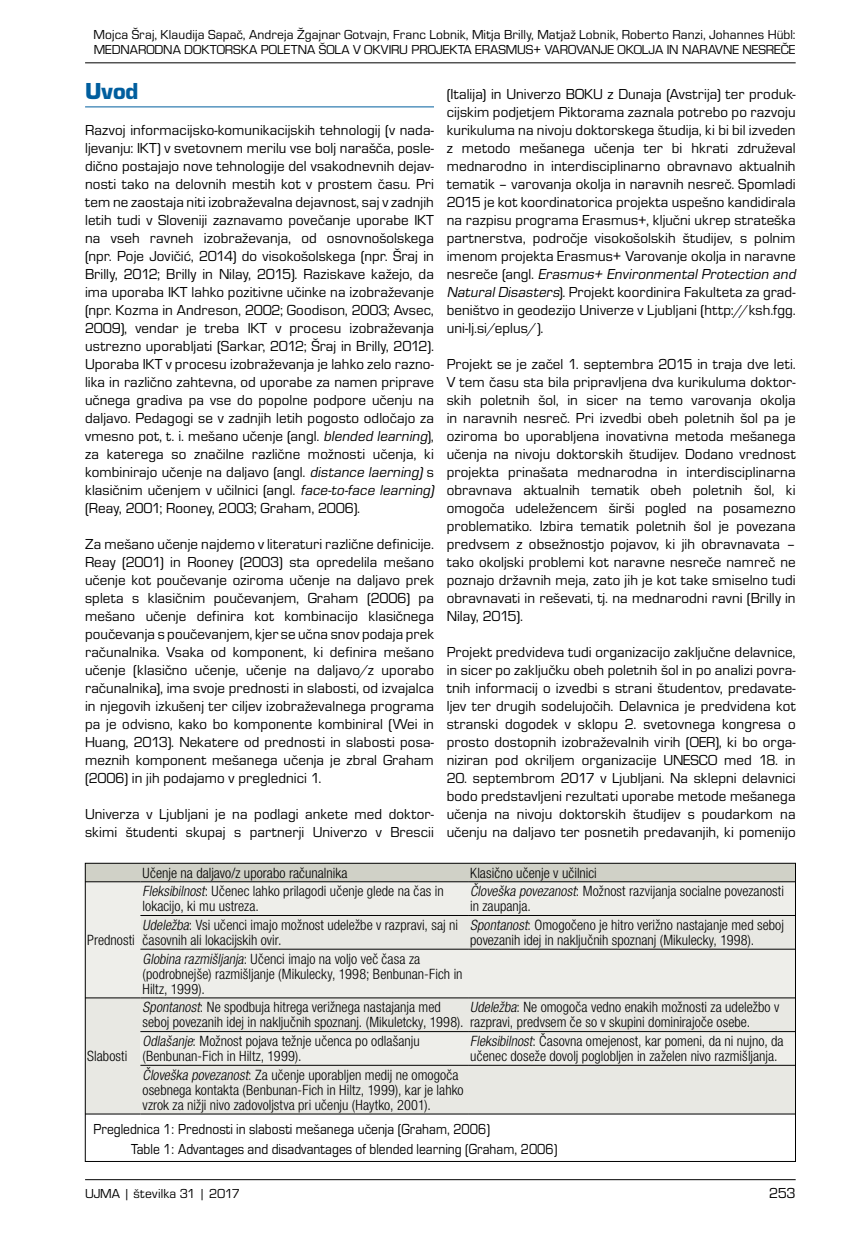
<style>
.page{position:relative;width:851px;height:1234px;background:#fff}
.page>*{position:absolute;margin:0;border:0;box-sizing:border-box;transform-origin:0 0}
.NASLOV_1{font:24px "Eurostile TEE Blac";color:#005e9e}
.BODY{font:15px/18px "Eurostile TEE";letter-spacing:.005em;color:#000;text-align:justify}
.PODPIS_slika{font:15px "Eurostile TEE";color:#000;scale:.9 1}
.Tabela{font:300 condensed 14.25px/15px "Helvetica Neue LT Pro";color:#000}
.PASICA{font:13.5px/15px "Eurostile TEE";letter-spacing:.005em;color:#000}
.s1{font-style:italic}
</style>
<div class="page">
<hr style="left:85px;top:1178px;width:710px;height:1px;background:#000">
<hr style="left:85px;top:62px;width:710px;height:1px;background:#000">
<div style="left:87px;top:864px;width:706px;height:17px;background:#d0d1c7"></div>
<div style="left:87px;top:882px;width:706px;height:33px;background:#eeeeea"></div>
<div style="left:87px;top:915px;width:706px;height:198px;background:#e8e8e3"></div>
<hr style="left:140px;top:915px;width:328px;height:1px;background:#000">
<hr style="left:468px;top:915px;width:327px;height:1px;background:#000">
<hr style="left:140px;top:948px;width:328px;height:1px;background:#000">
<hr style="left:468px;top:948px;width:327px;height:1px;background:#000">
<hr style="left:85px;top:997px;width:55px;height:1px;background:#000">
<hr style="left:140px;top:997px;width:328px;height:1px;background:#000">
<hr style="left:468px;top:997px;width:327px;height:1px;background:#000">
<hr style="left:140px;top:1031px;width:328px;height:1px;background:#000">
<hr style="left:468px;top:1031px;width:327px;height:1px;background:#000">
<hr style="left:140px;top:1064px;width:328px;height:1px;background:#000">
<hr style="left:468px;top:1064px;width:327px;height:1px;background:#000">
<hr style="left:85px;top:1113px;width:55px;height:1px;background:#000">
<hr style="left:140px;top:1113px;width:328px;height:1px;background:#000">
<hr style="left:468px;top:1113px;width:327px;height:1px;background:#000">
<hr style="left:85px;top:881px;width:55px;height:1px;background:#000">
<hr style="left:140px;top:881px;width:328px;height:1px;background:#000">
<hr style="left:468px;top:881px;width:327px;height:1px;background:#000">
<hr style="left:85px;top:106px;width:349px;height:1px;background:#005e9e">
<p class="PASICA" style="left:93px;top:27px;width:703px">Mojca Šraj, Klaudija Sapač, Andreja Žgajnar Gotvajn, Franc Lobnik, Mitja Brilly, Matjaž Lobnik, Roberto Ranzi, Johannes Hübl:<br>MEDNARODNA DOKTORSKA POLETNA ŠOLA V OKVIRU PROJEKTA ERASMUS+ VAROVANJE OKOLJA IN NARAVNE NESREČE</p>
<p class="NASLOV_1" style="left:85px;top:78px;width:55px">Uvod</p>
<p class="BODY" style="left:85px;top:121px;width:353px;text-align:left">Razvoj informacijsko-komunikacijskih tehnologij (v nada&shy;ljevanju: IKT) v svetovnem merilu vse bolj narašča, posle&shy;dično postajajo nove tehnologije del vsakodnevnih dejav&shy;nosti tako na delovnih mestih kot v prostem času. Pri tem ne zaostaja niti izobraževalna dejavnost, saj v zadnjih letih tudi v Sloveniji zaznavamo povečanje uporabe IKT na vseh ravneh izobraževanja, od osnovnošolskega (npr. Poje Jovičić, 2014) do visokošolskega (npr. Šraj in Brilly, 2012; Brilly in Nilay, 2015). Raziskave kažejo, da ima uporaba IKT lahko pozitivne učinke na izobraževanje (npr. Kozma in Andreson, 2002; Goodison, 2003; Avsec, 2009), vendar je treba IKT v procesu izobraževanja ustrezno uporabljati (Sarkar, 2012; Šraj in Brilly, 2012).<br>Uporaba IKT v procesu izobraževanja je lahko zelo razno&shy;lika in različno zahtevna, od uporabe za namen priprave učnega gradiva pa vse do popolne podpore učenju na daljavo. Pedagogi se v zadnjih letih pogosto odločajo za vmesno pot, t. i. mešano učenje (angl. <span class="s1">blended learning</span>), za katerega so značilne različne možnosti učenja, ki kombinirajo učenje na daljavo (angl. <span class="s1">distance laerning)</span> s klasičnim učenjem v učilnici (angl. <span class="s1">face-to-face learning) </span>(Reay, 2001; Rooney, 2003; Graham, 2006).</p>
<p class="BODY" style="left:85px;top:535px;width:350px">Za mešano učenje najdemo v literaturi različne definicije.<br>Reay (2001) in Rooney (2003) sta opredelila mešano učenje kot poučevanje oziroma učenje na daljavo prek spleta s klasičnim poučevanjem, Graham (2006) pa mešano učenje definira kot kombinacijo klasičnega poučevanja s poučevanjem, kjer se učna snov podaja prek računalnika. Vsaka od komponent, ki definira mešano učenje (klasično učenje, učenje na daljavo/z uporabo računalnika), ima svoje prednosti in slabosti, od izvajalca in njegovih izkušenj ter ciljev izobraževalnega programa pa je odvisno, kako bo komponente kombiniral (Wei in Huang, 2013). Nekatere od prednosti in slabosti posa&shy;meznih komponent mešanega učenja je zbral Graham (2006) in jih podajamo v preglednici 1.</p>
<p class="BODY" style="left:85px;top:805px;width:350px">Univerza v Ljubljani je na podlagi ankete med doktor&shy;skimi študenti skupaj s partnerji Univerzo v Brescii</p>
<p class="BODY" style="left:446px;top:85px;width:353px;text-align:left">(Italija) in Univerzo BOKU z Dunaja (Avstrija) ter produk&shy;cijskim podjetjem Piktorama zaznala potrebo po razvoju kurikuluma na nivoju doktorskega študija, ki bi bil izveden z metodo mešanega učenja ter bi hkrati združeval mednarodno in interdisciplinarno obravnavo aktualnih tematik – varovanja okolja in naravnih nesreč. Spomladi 2015 je kot koordinatorica projekta uspešno kandidirala na razpisu programa Erasmus+, ključni ukrep strateška partnerstva, področje visokošolskih študijev, s polnim imenom projekta Erasmus+ Varovanje okolja in naravne n e s r e č e (a n g l . <span class="s1">Erasmus+ Environmental Protection and NaturalDisasters</span>). Projekt koordinira Fakulteta za grad&shy;beništvo in geodezijo Univerze v Ljubljani (http://ksh.fgg. uni-lj.si/eplus/).</p>
<p class="BODY" style="left:446px;top:355px;width:350px">Projekt se je začel 1. septembra 2015 in traja dve leti.<br>V tem času sta bila pripravljena dva kurikuluma doktor&shy;skih poletnih šol, in sicer na temo varovanja okolja in naravnih nesreč. Pri izvedbi obeh poletnih šol pa je oziroma bo uporabljena inovativna metoda mešanega učenja na nivoju doktorskih študijev. Dodano vrednost projekta prinašata mednarodna in interdisciplinarna obravnava aktualnih tematik obeh poletnih šol, ki omogoča udeležencem širši pogled na posamezno problematiko. Izbira tematik poletnih šol je povezana predvsem z obsežnostjo pojavov, ki jih obravnavata – tako okoljski problemi kot naravne nesreče namreč ne poznajo državnih meja, zato jih je kot take smiselno tudi obravnavati in reševati, tj. na mednarodni ravni (Brilly in Nilay, 2015).</p>
<p class="BODY" style="left:446px;top:643px;width:350px">Projekt predvideva tudi organizacijo zaključne delavnice, in sicer po zaključku obeh poletnih šol in po analizi povra&shy;tnih informacij o izvedbi s strani študentov, predavate&shy;ljev ter drugih sodelujočih. Delavnica je predvidena kot stranski dogodek v sklopu 2. svetovnega kongresa o prosto dostopnih izobraževalnih virih (OER), ki bo orga&shy;niziran pod okriljem organizacije UNESCO med 18. in</p>
<p class="BODY" style="left:446px;top:769px;width:350px">20. septembrom 2017 v Ljubljani. Na sklepni delavnici bodo predstavljeni rezultati uporabe metode mešanega učenja na nivoju doktorskih študijev s poudarkom na učenju na daljavo ter posnetih predavanjih, ki pomenijo</p>
<p class="Tabela" style="left:87px;top:932px;width:49px">Prednosti</p>
<p class="Tabela" style="left:87px;top:1048px;width:42px">Slabosti</p>
<p class="Tabela" style="left:142px;top:864px;width:206px">Učenje na daljavo/z uporabo računalnika</p>
<p class="Tabela" style="left:470px;top:864px;width:128px">Klasično učenje v učilnici</p>
<p class="Tabela" style="left:142px;top:883px;width:303px"><span class="s1">Fleksibilnost</span>: Učenec lahko prilagodi učenje glede na čas in lokacijo, ki mu ustreza.</p>
<p class="Tabela" style="left:470px;top:883px;width:315px"><span class="s1">Človeška povezanost</span>: Možnost razvijanja socialne povezanosti in zaupanja.</p>
<p class="Tabela" style="left:142px;top:917px;width:317px"><span class="s1">Udeležba</span>: Vsi učenci imajo možnost udeležbe v razpravi, saj ni časovnih ali lokacijskih ovir.</p>
<p class="Tabela" style="left:470px;top:917px;width:315px"><span class="s1">Spontanost</span>: Omogočeno je hitro verižno nastajanje med seboj povezanih idej in naključnih spoznanj (Mikulecky, 1998).</p>
<p class="Tabela" style="left:142px;top:950px;width:321px"><span class="s1">Globina razmišljanja</span>: Učenci imajo na voljo več časa za (podrobnejše) razmišljanje (Mikulecky, 1998; Benbunan-Fich in<br>Hiltz, 1999).</p>
<p class="Tabela" style="left:142px;top:999px;width:322px"><span class="s1">Spontanost</span>: Ne spodbuja hitrega verižnega nastajanja med seboj povezanih idej in naključnih spoznanj. (Mikuletcky, 1998).</p>
<p class="Tabela" style="left:470px;top:999px;width:310px"><span class="s1">Udeležba</span>: Ne omogoča vedno enakih možnosti za udeležbo v razpravi, predvsem če so v skupini dominirajoče osebe.</p>
<p class="Tabela" style="left:142px;top:1033px;width:279px"><span class="s1">Odlašanje</span>: Možnost pojava težnje učenca po odlašanju (Benbunan-Fich in Hiltz, 1999).</p>
<p class="Tabela" style="left:470px;top:1033px;width:315px"><span class="s1">Fleksibilnost</span>: Časovna omejenost, kar pomeni, da ni nujno, da učenec doseže dovolj poglobljen in zaželen nivo razmišljanja.</p>
<p class="Tabela" style="left:142px;top:1066px;width:322px"><span class="s1">Človeška povezanost</span>: Za učenje uporabljen medij ne omogoča osebnega kontakta (Benbunan-Fich in Hiltz, 1999), kar je lahko vzrok za nižji nivo zadovoljstva pri učenju (Haytko, 2001).</p>
<p class="PODPIS_slika" style="left:93px;top:1120px;width:442px">Preglednica 1: Prednosti in slabosti mešanega učenja (Graham, 2006)</p>
<p class="PODPIS_slika" style="left:131px;top:1140px;width:475px">Table 1: Advantages and disadvantages of blended learning (Graham, 2006)</p>
<p class="PASICA" style="left:85px;top:1185px;width:156px">UJMA | številka 31 | 2017</p>
<p class="BODY" style="left:769px;top:1183px;width:28px">253</p>
</div>
